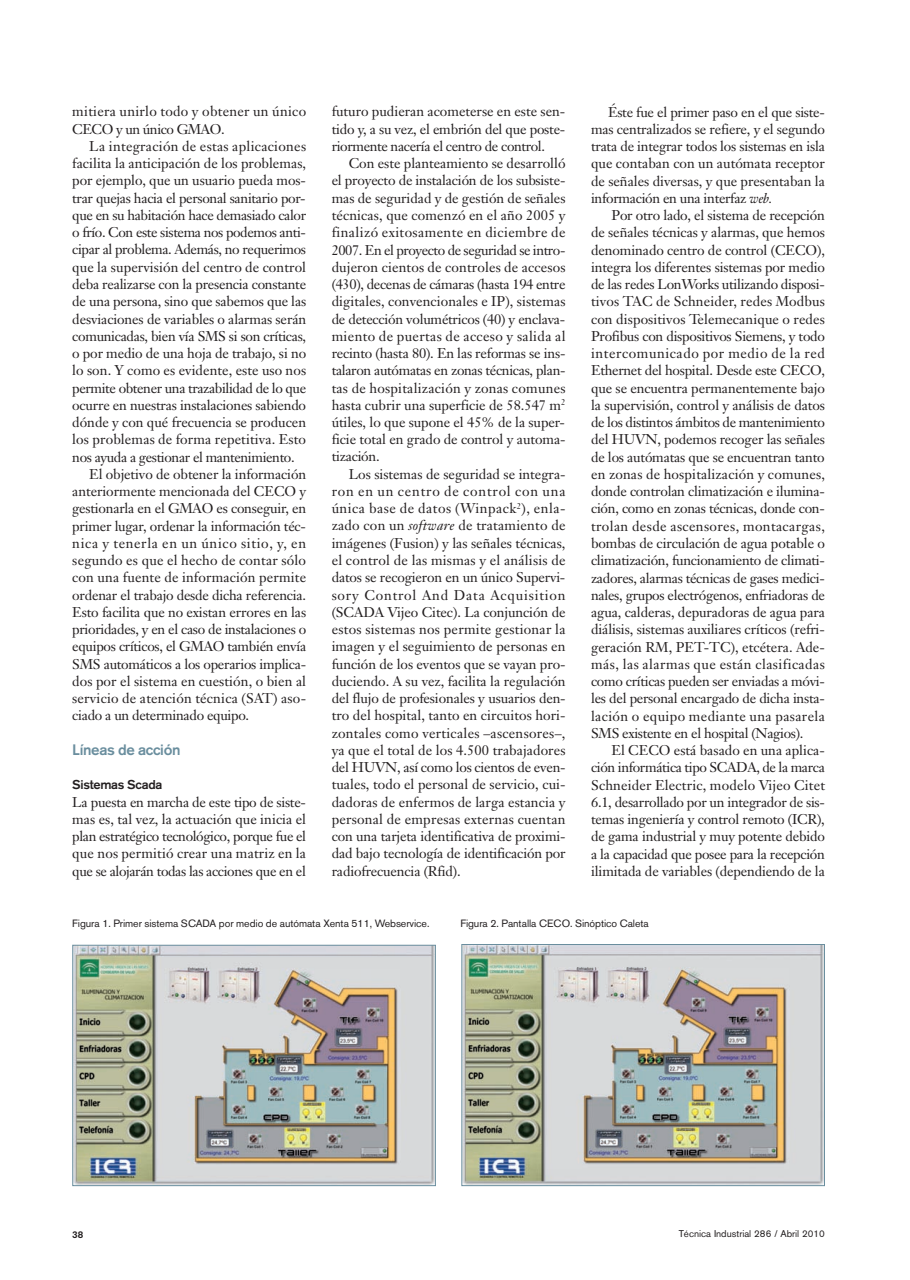
<style>
.page{position:relative;width:910px;height:1280px;background:#fff}
.page>*{position:absolute;margin:0;border:0;box-sizing:border-box;transform-origin:0 0}
.t1{font:500 15px "Akzidenz Grotesk BE";letter-spacing:-.025em;color:#6a8e9e}
.t2{font:13.95px/17.2px "Janson Text";letter-spacing:-.015em;color:#231f20;text-align:justify}
.t3{font:13.95px "Janson Text";letter-spacing:.005em;color:#231f20}
.t4{font:13.95px/17.2px "Janson Text";letter-spacing:.02em;color:#231f20}
.t5{font:13.95px "Janson Text";letter-spacing:.01em;color:#231f20}
.t6{font:13.95px "Janson Text";letter-spacing:.015em;color:#231f20}
.t7{font:13.95px "Janson Text";letter-spacing:.045em;color:#231f20}
.t8{font:500 12.75px "Akzidenz Grotesk BE";letter-spacing:-.025em;color:#231f20}
.t9{font:10.5px "Akzidenz Grotesk BE";letter-spacing:-.005em;color:#231f20}
.t10{font:9.75px "Akzidenz Grotesk BE";color:#231f20}
.t11{font:500 9.75px "Akzidenz Grotesk BE";color:#231f20}
.s1{font-style:italic}
</style>
<div class="page">
<img style="left:74px;top:947px;width:360px;height:237px">
<div style="left:72px;top:945px;width:364px;height:241px;border:1px solid #6a8e9e"></div>
<img style="left:463px;top:946px;width:360px;height:238px">
<div style="left:461px;top:944px;width:364px;height:242px;border:1px solid #6a8e9e"></div>
<p class="t4" style="left:72px;top:104px;width:235px">mitiera unirlo todo y obtener un único<br>CECO y un único GMAO.</p>
<p class="t4" style="left:89px;top:139px;width:218px">La integración de estas aplicaciones</p>
<p class="t3" style="left:72px;top:158px;width:235px">facilita la anticipación de los problemas,</p>
<p class="t2" style="left:72px;top:173px;width:235px">por ejemplo, que un usuario pueda mos-</p>
<p class="t2" style="left:72px;top:191px;width:235px">trar quejas hacia el personal sanitario por-</p>
<p class="t2" style="left:72px;top:208px;width:235px">que en su habitación hace demasiado calor</p>
<p class="t2" style="left:72px;top:225px;width:235px">o frío. Con este sistema nos podemos anti-</p>
<p class="t2" style="left:72px;top:242px;width:235px">cipar al problema. Además, no requerimos</p>
<p class="t3" style="left:72px;top:261px;width:235px">que la supervisión del centro de control</p>
<p class="t2" style="left:72px;top:277px;width:235px">deba realizarse con la presencia constante</p>
<p class="t2" style="left:72px;top:294px;width:235px">de una persona, sino que sabemos que las</p>
<p class="t2" style="left:72px;top:311px;width:235px">desviaciones de variables o alarmas serán</p>
<p class="t2" style="left:72px;top:329px;width:235px">comunicadas, bien vía SMS si son críticas,</p>
<p class="t2" style="left:72px;top:346px;width:235px">o por medio de una hoja de trabajo, si no</p>
<p class="t3" style="left:72px;top:365px;width:235px">lo son. Y como es evidente, este uso nos</p>
<p class="t2" style="left:72px;top:380px;width:235px">permite obtener una trazabilidad de lo que</p>
<p class="t2" style="left:72px;top:398px;width:235px">ocurre en nuestras instalaciones sabiendo</p>
<p class="t2" style="left:72px;top:415px;width:235px">dónde y con qué frecuencia se producen</p>
<p class="t5" style="left:72px;top:434px;width:235px">los problemas de forma repetitiva. Esto</p>
<p class="t2" style="left:72px;top:449px;width:224px">nos ayuda a gestionar el mantenimiento.</p>
<p class="t2" style="left:89px;top:467px;width:218px">El objetivo de obtener la información</p>
<p class="t2" style="left:72px;top:484px;width:235px">anteriormente mencionada del CECO y</p>
<p class="t2" style="left:72px;top:501px;width:235px">gestionarla en el GMAO es conseguir, en</p>
<p class="t2" style="left:72px;top:518px;width:235px">primer lugar, ordenar la información téc-</p>
<p class="t7" style="left:72px;top:537px;width:235px">nica y tenerla en un único sitio, y, en</p>
<p class="t6" style="left:72px;top:554px;width:235px">segundo es que el hecho de contar sólo</p>
<p class="t5" style="left:72px;top:572px;width:235px">con una fuente de información permite</p>
<p class="t2" style="left:72px;top:587px;width:235px">ordenar el trabajo desde dicha referencia.</p>
<p class="t2" style="left:72px;top:605px;width:235px">Esto facilita que no existan errores en las</p>
<p class="t2" style="left:72px;top:622px;width:235px">prioridades, y en el caso de instalaciones o</p>
<p class="t2" style="left:72px;top:639px;width:235px">equipos críticos, el GMAO también envía</p>
<p class="t2" style="left:72px;top:657px;width:235px">SMS automáticos a los operarios implica-</p>
<p class="t3" style="left:72px;top:675px;width:235px">dos por el sistema en cuestión, o bien al</p>
<p class="t6" style="left:72px;top:693px;width:235px">servicio de atención técnica (SAT) aso-</p>
<p class="t2" style="left:72px;top:708px;width:178px">ciado a un determinado equipo.</p>
<p class="t1" style="left:72px;top:744px;width:110px">Líneas de acción</p>
<p class="t8" style="left:72px;top:780px;width:92px">Sistemas Scada</p>
<p class="t2" style="left:72px;top:794px;width:235px">La puesta en marcha de este tipo de siste&shy;mas es, tal vez, la actuación que inicia el plan estratégico tecnológico, porque fue el que nos permitió crear una matriz en la que se alojarán todas las acciones que en el</p>
<p class="t2" style="left:332px;top:104px;width:235px">futuro pudieran acometerse en este sen&shy;tido y, a su vez, el embrión del que poste&shy;riormente nacería el centro de control.</p>
<p class="t2" style="left:332px;top:156px;width:235px;text-indent:17px">Con este planteamiento se desarrolló el proyecto de instalación de los subsiste&shy;mas de seguridad y de gestión de señales técnicas, que comenzó en el año 2005 y finalizó exitosamente en diciembre de 2007. En el proyecto de seguridad se intro&shy;dujeron cientos de controles de accesos (430), decenas de cámaras (hasta 194 entre digitales, convencionales e IP), sistemas de detección volumétricos (40) y enclava&shy;miento de puertas de acceso y salida al recinto (hasta 80). En las reformas se ins&shy;talaron autómatas en zonas técnicas, plan&shy;tas de hospitalización y zonas comunes hasta cubrir una superficie de 58.547 m<sup>2 </sup>útiles, lo que supone el 45% de la super&shy;ficie total en grado de control y automa&shy;tización.</p>
<p class="t2" style="left:332px;top:467px;width:236px;text-indent:17px">Los sistemas de seguridad se integra&shy;ron en un centro de control con una única base de datos (Winpack<sup>2</sup>), enla&shy;zado con un <span class="s1">software</span> de tratamiento de imágenes (Fusion) y las señales técnicas, el control de las mismas y el análisis de datos se recogieron en un único Supervi&shy;sory Control And Data Acquisition (SCADA Vijeo Citec). La conjunción de estos sistemas nos permite gestionar la imagen y el seguimiento de personas en función de los eventos que se vayan pro&shy;duciendo. A su vez, facilita la regulación del flujo de profesionales y usuarios den&shy;tro del hospital, tanto en circuitos hori&shy;zontales como verticales –ascensores–, ya que el total de los 4.500 trabajadores del HUVN, así como los cientos de even&shy;tuales, todo el personal de servicio, cui&shy;dadoras de enfermos de larga estancia y personal de empresas externas cuentan con una tarjeta identificativa de proximi&shy;dad bajo tecnología de identificación por radiofrecuencia (Rfid).</p>
<p class="t2" style="left:591px;top:104px;width:235px;text-indent:17px">Éste fue el primer paso en el que siste&shy;mas centralizados se refiere, y el segundo trata de integrar todos los sistemas en isla que contaban con un autómata receptor de señales diversas, y que presentaban la información en una interfaz <span class="s1">web.</span></p>
<p class="t2" style="left:591px;top:208px;width:235px;text-indent:20px">Por otro lado, el sistema de recepción de señales técnicas y alarmas, que hemos denominado centro de control (CECO), integra los diferentes sistemas por medio de las redes LonWorks utilizando disposi&shy;tivos TAC de Schneider, redes Modbus con dispositivos Telemecanique o redes Profibus con dispositivos Siemens, y todo intercomunicado por medio de la red Ethernet del hospital. Desde este CECO, que se encuentra permanentemente bajo la supervisión, control y análisis de datos de los distintos ámbitos de mantenimiento del HUVN, podemos recoger las señales de los autómatas que se encuentran tanto en zonas de hospitalización y comunes, donde controlan climatización e ilumina&shy;ción, como en zonas técnicas, donde con&shy;trolan desde ascensores, montacargas, bombas de circulación de agua potable o climatización, funcionamiento de climati&shy;zadores, alarmas técnicas de gases medici&shy;nales, grupos electrógenos, enfriadoras de agua, calderas, depuradoras de agua para diálisis, sistemas auxiliares críticos (refri&shy;geración RM, PET-TC), etcétera. Ade&shy;más, las alarmas que están clasificadas como críticas pueden ser enviadas a móvi&shy;les del personal encargado de dicha insta&shy;lación o equipo mediante una pasarela SMS existente en el hospital (Nagios).</p>
<p class="t2" style="left:591px;top:743px;width:235px;text-indent:20px">El CECO está basado en una aplica&shy;ción informática tipo SCADA, de la marca Schneider Electric, modelo Vijeo Citet 6.1, desarrollado por un integrador de sis&shy;temas ingeniería y control remoto (ICR), de gama industrial y muy potente debido a la capacidad que posee para la recepción ilimitada de variables (dependiendo de la</p>
<p class="t9" style="left:72px;top:920px;width:359px">Figura 1. Primer sistema SCADA por medio de autómata Xenta 511, Webservice.</p>
<p class="t9" style="left:460px;top:920px;width:190px">Figura 2. Pantalla CECO. Sinóptico Caleta</p>
<p class="t11" style="left:72px;top:1231px;width:13px">38</p>
<p class="t10" style="left:679px;top:1230px;width:148px">Técnica Industrial 286 / Abril 2010</p>
</div>
